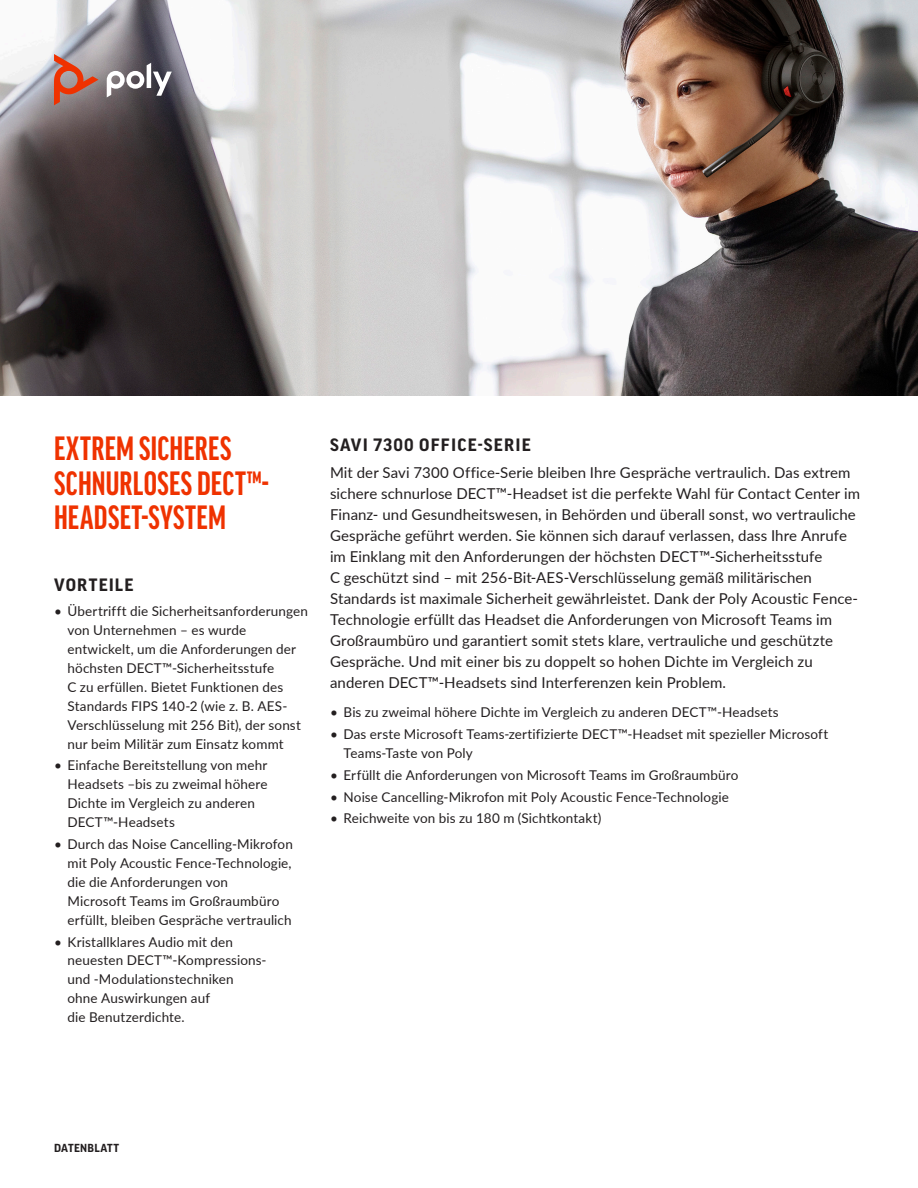
<style>
.page{position:relative;width:918px;height:1188px;background:#fff}
.page>*{position:absolute;margin:0;border:0;box-sizing:border-box;transform-origin:0 0}
.headline{font:700 extra-condensed 36px/34.5px "Good Headline Pro";letter-spacing:.01em;color:#ef3200}
.subhead{font:700 17.25px "Good Pro";letter-spacing:.07em;color:#231f20}
.body_copy{font:15px/21px "Lato";letter-spacing:.005em;color:#231f20}
.t1{font:13.5px/18.9px "Lato";letter-spacing:.01em;color:#231f20}
.template_style{font:700 11.25px "Good Pro";letter-spacing:.025em;color:#231f20}
</style>
<div class="page">
<img style="left:0;top:0;width:918px;height:396px">
<svg style="left:107px;top:63px;width:65px;height:34px"></svg>
<svg style="left:54px;top:54px;width:44px;height:51px;background:#b67668"></svg>
<p class="headline" style="left:54px;top:431px;width:216px">EXTREM SICHERES<br>SCHNURLOSES DECT™-<br>HEADSET-SYSTEM</p>
<p class="subhead" style="left:54px;top:575px;width:81px">VORTEILE</p>
<p class="t1" style="left:68px;top:601px;width:242px;text-indent:-14px">• Übertrifft die Sicherheitsanforderungen von Unternehmen – es wurde entwickelt, um die Anforderungen der höchsten DECT™-Sicherheitsstufe<br>C zu erfüllen. Bietet Funktionen des Standards FIPS 140-2 (wie z. B. AES-Verschlüsselung mit 256 Bit), der sonst nur beim Militär zum Einsatz kommt</p>
<p class="t1" style="left:68px;top:755px;width:202px;text-indent:-14px">• Einfache Bereitstellung von mehr<br>Headsets –bis zu zweimal höhere<br>Dichte im Vergleich zu anderen<br>DECT™-Headsets</p>
<p class="t1" style="left:68px;top:834px;width:227px;text-indent:-14px">• Durch das Noise Cancelling-Mikrofon mit Poly Acoustic Fence-Technologie, die die Anforderungen von<br>Microsoft Teams im Großraumbüro erfüllt, bleiben Gespräche vertraulich</p>
<p class="t1" style="left:68px;top:932px;width:201px;text-indent:-14px">• Kristallklares Audio mit den neuesten DECT™-Kompressions&shy;und -Modulationstechniken ohne Auswirkungen auf<br>die Benutzerdichte.</p>
<p class="subhead" style="left:330px;top:435px;width:202px">SAVI 7300 OFFICE-SERIE</p>
<p class="body_copy" style="left:330px;top:461px;width:532px">Mit der Savi 7300 Office-Serie bleiben Ihre Gespräche vertraulich. Das extrem sichere schnurlose DECT™-Headset ist die perfekte Wahl für Contact Center im Finanz- und Gesundheitswesen, in Behörden und überall sonst, wo vertrauliche Gespräche geführt werden. Sie können sich darauf verlassen, dass Ihre Anrufe im Einklang mit den Anforderungen der höchsten DECT™-Sicherheitsstufe<br>C geschützt sind – mit 256-Bit-AES-Verschlüsselung gemäß militärischen Standards ist maximale Sicherheit gewährleistet. Dank der Poly Acoustic Fence-Technologie erfüllt das Headset die Anforderungen von Microsoft Teams im Großraumbüro und garantiert somit stets klare, vertrauliche und geschützte Gespräche. Und mit einer bis zu doppelt so hohen Dichte im Vergleich zu anderen DECT™-Headsets sind Interferenzen kein Problem.</p>
<p class="t1" style="left:330px;top:702px;width:450px">• Bis zu zweimal höhere Dichte im Vergleich zu anderen DECT™-Headsets</p>
<p class="t1" style="left:344px;top:724px;width:486px;text-indent:-14px">• Das erste Microsoft Teams-zertifizierte DECT™-Headset mit spezieller Microsoft<br>Teams-Taste von Poly</p>
<p class="t1" style="left:330px;top:765px;width:410px">• Erfüllt die Anforderungen von Microsoft Teams im Großraumbüro</p>
<p class="t1" style="left:330px;top:787px;width:400px">• Noise Cancelling-Mikrofon mit Poly Acoustic Fence-Technologie</p>
<p class="t1" style="left:330px;top:809px;width:273px">• Reichweite von bis zu 180 m (Sichtkontakt)</p>
<p class="template_style" style="left:54px;top:1142px;width:67px">DATENBLATT</p>
</div>
